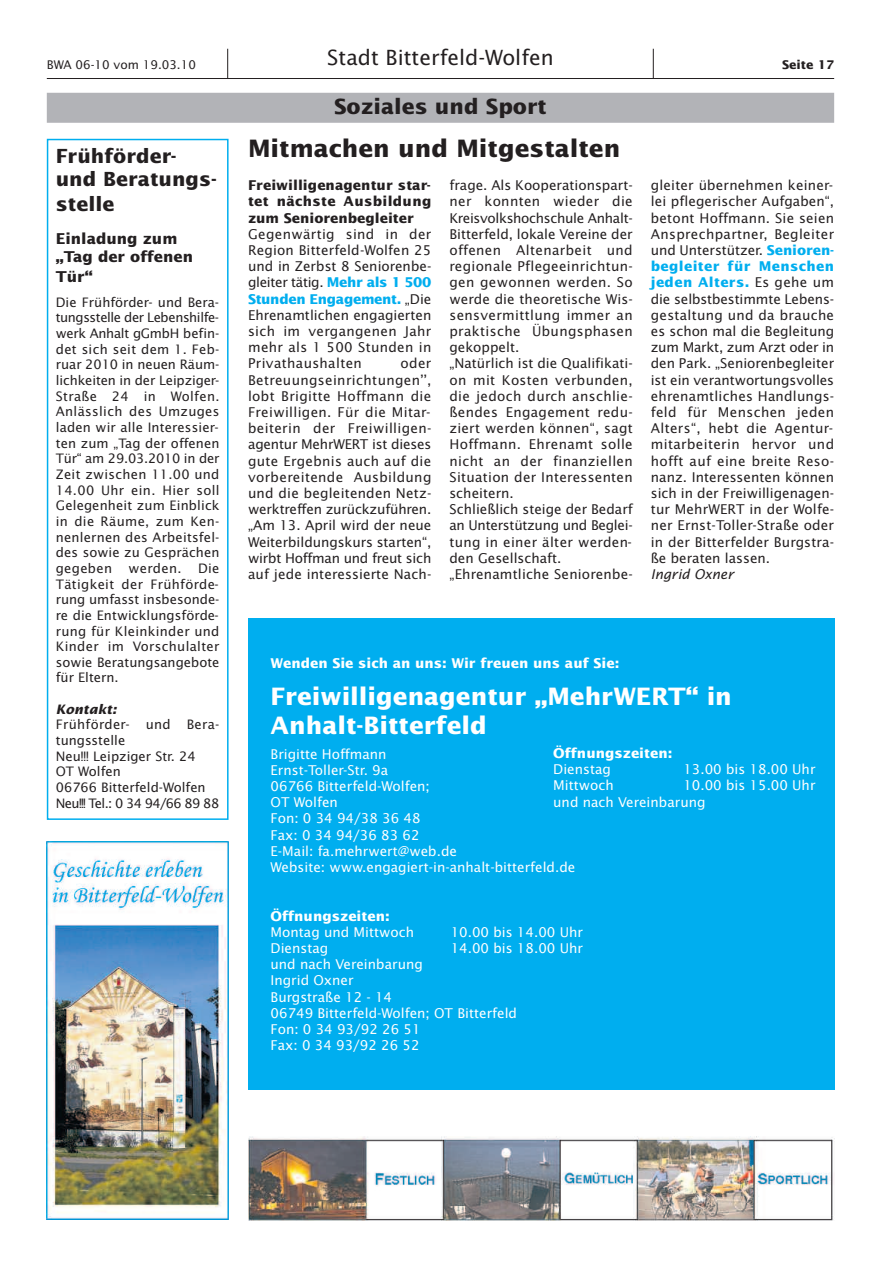
<style>
.page{position:relative;width:881px;height:1263px;background:#fff}
.page>*{position:absolute;margin:0;border:0;box-sizing:border-box;transform-origin:0 0}
.t1{font:700 24px/28.8px "Lucida Sans";color:#fff}
.t2{font:700 24px "Lucida Sans";color:#231f20}
.t3{font:21px "Lucida Sans";color:#231f20}
.t4{font:700 21px "Lucida Sans";color:#231f20}
.t5{font:700 19.5px/24px "Lucida Sans";color:#231f20}
.t6{font:700 15px/18px "Lucida Sans";color:#231f20}
.t7{font:13.5px/16.2px "Lucida Sans";letter-spacing:.015em;color:#231f20;text-align:justify}
.t8{font:13.5px/16.2px "Lucida Sans";color:#fff}
.t9{font:700 13.5px "Lucida Sans";color:#fff}
.t10{font:700 13.5px/16.2px "Lucida Sans";letter-spacing:.005em;color:#231f20;text-align:justify}
.t11{font:italic 13.5px "Lucida Sans";color:#231f20}
.t12{font:13.05px/15.6px "Lucida Sans";color:#231f20;text-align:justify}
.t13{font:italic 700 13.05px "Lucida Sans";color:#231f20}
.t14{font:12px "Lucida Sans";color:#231f20}
.t15{font:700 12px "Lucida Sans";color:#231f20}
.s1{font-weight:700;color:#00aeef}
</style>
<div class="page">
<hr style="left:47px;top:78px;width:786px;height:1px;background:#231f20">
<hr style="left:652px;top:49px;width:1px;height:30px;background:#231f20">
<hr style="left:227px;top:49px;width:1px;height:30px;background:#231f20">
<div style="left:47px;top:139px;width:181px;height:681px;border:2px solid #00aeef"></div>
<div style="left:47px;top:93px;width:786px;height:30px;background:#b2b3b7"></div>
<div style="left:248px;top:618px;width:585px;height:472px;background:#00aeef"></div>
<img style="left:47px;top:841px;width:181px;height:379px">
<img style="left:248px;top:1136px;width:585px;height:84px">
<p class="t14" style="left:47px;top:60px;width:151px">BWA 06-10 vom 19.03.10</p>
<h2 class="t3" style="left:327px;top:49px;width:228px">Stadt Bitterfeld-Wolfen</h2>
<p class="t15" style="left:781px;top:60px;width:53px">Seite 17</p>
<h3 class="t5" style="left:56px;top:145px;width:162px">Frühförder&shy;und Beratungs&shy;stelle</h3>
<p class="t6" style="left:56px;top:231px;width:139px">Einladung zum „Tag der offenen</p>
<p class="t6" style="left:56px;top:269px;width:38px">Tür“</p>
<p class="t12" style="left:56px;top:295px;width:165px">Die Frühförder- und Bera&shy;tungsstelle der Lebenshilfe&shy;werk Anhalt gGmbH befin&shy;det sich seit dem 1. Feb&shy;ruar 2010 in neuen Räum&shy;lichkeiten in der Leipziger-Straße 24 in Wolfen.<br>Anlässlich des Umzuges laden wir alle Interessier&shy;ten zum „Tag der offenen Tür“ am 29.03.2010 in der Zeit zwischen 11.00 und 14.00 Uhr ein. Hier soll Gelegenheit zum Einblick in die Räume, zum Ken&shy;nenlernen des Arbeitsfel&shy;des sowie zu Gesprächen gegeben</p>
<p class="t12" style="left:129px;top:561px;width:54px">werden.</p>
<p class="t12" style="left:56px;top:561px;width:165px;text-indent:142px">Die Tätigkeit der Frühförde&shy;rung umfasst insbesonde&shy;re die Entwicklungsförde&shy;rung für Kleinkinder und Kinder im Vorschulalter sowie Beratungsangebote für Eltern.</p>
<p class="t13" style="left:56px;top:704px;width:62px">Kontakt:</p>
<p class="t12" style="left:56px;top:718px;width:165px;text-align:left">Frühförder- und Bera&shy;tungsstelle<br>Neu!!! Leipziger Str. 24<br>OT Wolfen<br>06766 Bitterfeld-Wolfen<br>Neu!!! Tel.: 0 34 94/66 89 88</p>
<h2 class="t4" style="left:334px;top:98px;width:214px">Soziales und Sport</h2>
<h1 class="t2" style="left:248px;top:139px;width:373px">Mitmachen und Mitgestalten</h1>
<p class="t10" style="left:248px;top:178px;width:185px">Freiwilligenagentur star&shy;tet nächste Ausbildung zum Seniorenbegleiter</p>
<p class="t7" style="left:248px;top:227px;width:185px">Gegenwärtig sind in der Region Bitterfeld-Wolfen 25 und in Zerbst 8 Seniorenbe&shy;gleiter tätig. <span class="s1">Mehr als 1 500<br>Stunden Engagement.</span> „Die Ehrenamtlichen engagierten sich im vergangenen Jahr mehr als 1 500 Stunden in Privathaushalten</p>
<p class="t7" style="left:449px;top:178px;width:185px;text-align:left">frage. Als Kooperationspart&shy;ner konnten wieder die<br>Kreisvolkshochschule Anhalt-<br>Bitterfeld, lokale Vereine der offenen Altenarbeit und regionale Pflegeeinrichtun&shy;gen gewonnen werden. So werde die theoretische Wis&shy;sensvermittlung immer an praktische Übungsphasen gekoppelt.<br>„Natürlich ist die Qualifikati&shy;on mit Kosten verbunden, die jedoch durch anschlie&shy;ßendes Engagement redu&shy;ziert werden können“, sagt<br>Hoffmann. Ehrenamt solle nicht an der finanziellen<br>Situation der Interessenten scheitern.<br>Schließlich steige der Bedarf an Unterstützung und Beglei&shy;tung in einer älter werden&shy;den Gesellschaft. „Ehrenamtliche Seniorenbe-</p>
<p class="t7" style="left:650px;top:178px;width:185px">gleiter übernehmen keiner&shy;lei pflegerischer Aufgaben“, betont Hoffmann. Sie seien Ansprechpartner, Begleiter und Unterstützer. <span class="s1">Senioren&shy;begleiter für Menschen jeden Alters.</span> Es gehe um die selbstbestimmte Lebens&shy;gestaltung und da brauche es schon mal die Begleitung zum Markt, zum Arzt oder in den Park. „Seniorenbegleiter ist ein verantwortungsvolles ehrenamtliches Handlungs&shy;feld für Menschen jeden Alters“, hebt die Agentur&shy;mitarbeiterin hervor und hofft auf eine breite Reso&shy;nanz. Interessenten können sich in der Freiwilligenagen&shy;tur MehrWERT in der Wolfe&shy;ner Ernst-Toller-Straße oder in der Bitterfelder Burgstra&shy;ße beraten lassen.</p>
<p class="t7" style="left:248px;top:356px;width:185px;text-indent:152px">oder Betreuungseinrichtungen’’, lobt Brigitte Hoffmann die Freiwilligen. Für die Mitar&shy;beiterin der Freiwilligen&shy;agentur MehrWERT ist dieses gute Ergebnis auch auf die vorbereitende Ausbildung und die begleitenden Netz&shy;werktreffen zurückzuführen. „Am 13. April wird der neue Weiterbildungskurs starten“, wirbt Hoffman und freut sich auf jede interessierte Nach-</p>
<p class="t11" style="left:650px;top:569px;width:84px">Ingrid Oxner</p>
<p class="t9" style="left:270px;top:657px;width:350px">Wenden Sie sich an uns: Wir freuen uns auf Sie:</p>
<h1 class="t1" style="left:270px;top:683px;width:462px">Freiwilligenagentur „MehrWERT“ in<br>Anhalt-Bitterfeld</h1>
<p class="t8" style="left:270px;top:746px;width:306px">Brigitte Hoffmann<br>Ernst-Toller-Str. 9a<br>06766 Bitterfeld-Wolfen;<br>OT Wolfen<br>Fon: 0 34 94/38 36 48<br>Fax: 0 34 94/36 83 62<br>E-Mail: fa.mehrwert@web.de<br>Website: www.engagiert-in-anhalt-bitterfeld.de</p>
<p class="t9" style="left:270px;top:910px;width:120px">Öffnungszeiten:</p>
<p class="t8" style="left:270px;top:925px;width:145px">Montag und Mittwoch</p>
<p class="t8" style="left:450px;top:925px;width:134px">10.00 bis 14.00 Uhr</p>
<p class="t8" style="left:270px;top:941px;width:59px">Dienstag</p>
<p class="t8" style="left:450px;top:941px;width:134px">14.00 bis 18.00 Uhr</p>
<p class="t8" style="left:270px;top:957px;width:248px">und nach Vereinbarung<br>Ingrid Oxner<br>Burgstraße 12 - 14<br>06749 Bitterfeld-Wolfen; OT Bitterfeld<br>Fon: 0 34 93/92 26 51<br>Fax: 0 34 93/92 26 52</p>
<p class="t9" style="left:553px;top:748px;width:120px">Öffnungszeiten:</p>
<p class="t8" style="left:553px;top:762px;width:59px">Dienstag</p>
<p class="t8" style="left:683px;top:762px;width:134px">13.00 bis 18.00 Uhr</p>
<p class="t8" style="left:553px;top:778px;width:62px">Mittwoch</p>
<p class="t8" style="left:553px;top:778px;width:264px;text-indent:130px">10.00 bis 15.00 Uhr und nach Vereinbarung</p>
</div>
